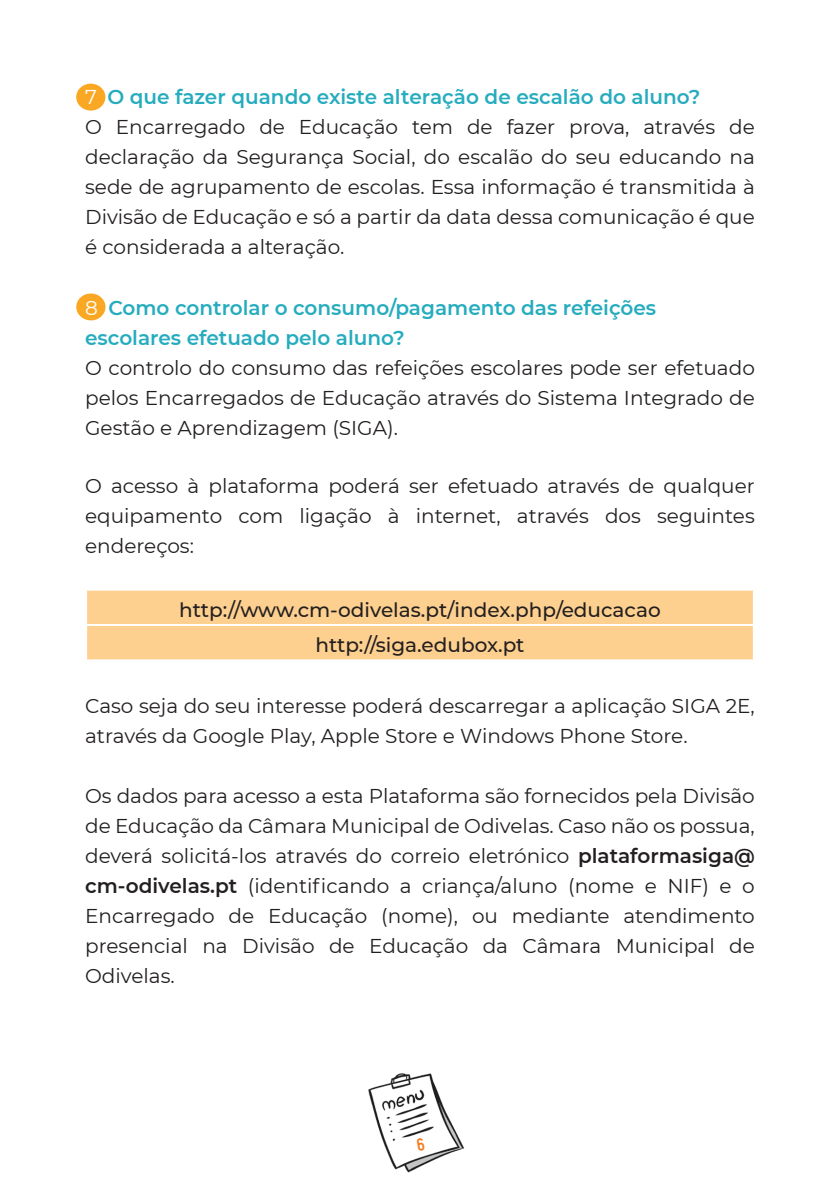
<style>
.page{position:relative;width:840px;height:1191px;background:#fff}
.page>*{position:absolute;margin:0;border:0;box-sizing:border-box;transform-origin:0 0}
.sub-títulos{font:20px/30px "Montserrat";color:#231f20;text-align:justify}
.sub-títulos-2{font:600 20px/30px "Montserrat";color:#25acbe}
.sub-títulos-3{font:500 20px "Montserrat";color:#231f20}
.s1{font-weight:400;color:#fff}
.s2{font-weight:600}
</style>
<div class="page">
<img style="left:368px;top:1073px;width:96px;height:100px">
<div style="left:76px;top:84px;width:29px;height:27px;background:#faa823;border-radius:50%"></div>
<div style="left:76px;top:293px;width:29px;height:27px;background:#faa823;border-radius:50%"></div>
<div style="left:87px;top:590px;width:665px;height:69px;background:#fdd08f"></div>
<hr style="left:85px;top:624px;width:669px;height:2px;background:#fff">
<svg style="left:416px;top:1137px;width:8px;height:14px"></svg>
<p class="sub-títulos-2" style="left:85px;top:81px;width:616px"><span class="s1">7</span> O que fazer quando existe alteração de escalão do aluno?</p>
<p class="sub-títulos" style="left:85px;top:112px;width:671px">O Encarregado de Educação tem de fazer prova, através de declaração da Segurança Social, do escalão do seu educando na sede de agrupamento de escolas. Essa informação é transmitida à Divisão de Educação e só a partir da data dessa comunicação é que é considerada a alteração.</p>
<p class="sub-títulos-2" style="left:85px;top:291px;width:572px"><span class="s1">8</span> Como controlar o consumo/pagamento das refeições escolares efetuado pelo aluno?</p>
<p class="sub-títulos" style="left:85px;top:352px;width:671px">O controlo do consumo das refeições escolares pode ser efetuado pelos Encarregados de Educação através do Sistema Integrado de Gestão e Aprendizagem (SIGA).</p>
<p class="sub-títulos" style="left:85px;top:470px;width:671px">O acesso à plataforma poderá ser efetuado através de qualquer equipamento com ligação à internet, através dos seguintes endereços:</p>
<p class="sub-títulos-3" style="left:179px;top:596px;width:483px">http://www.cm-odivelas.pt/index.php/educacao</p>
<p class="sub-títulos-3" style="left:315px;top:631px;width:210px">http://siga.edubox.pt</p>
<p class="sub-títulos" style="left:85px;top:690px;width:670px">Caso seja do seu interesse poderá descarregar a aplicação SIGA 2E, através da Google Play, Apple Store e Windows Phone Store.</p>
<p class="sub-títulos" style="left:85px;top:780px;width:670px">Os dados para acesso a esta Plataforma são fornecidos pela Divisão de Educação da Câmara Municipal de Odivelas. Caso não os possua, deverá solicitá-los através do correio eletrónico <span class="s2">plataformasiga@ cm-odivelas.pt</span> (identificando a criança/aluno (nome e NIF) e o Encarregado de Educação (nome), ou mediante atendimento presencial na Divisão de Educação da Câmara Municipal de Odivelas.</p>
</div>
